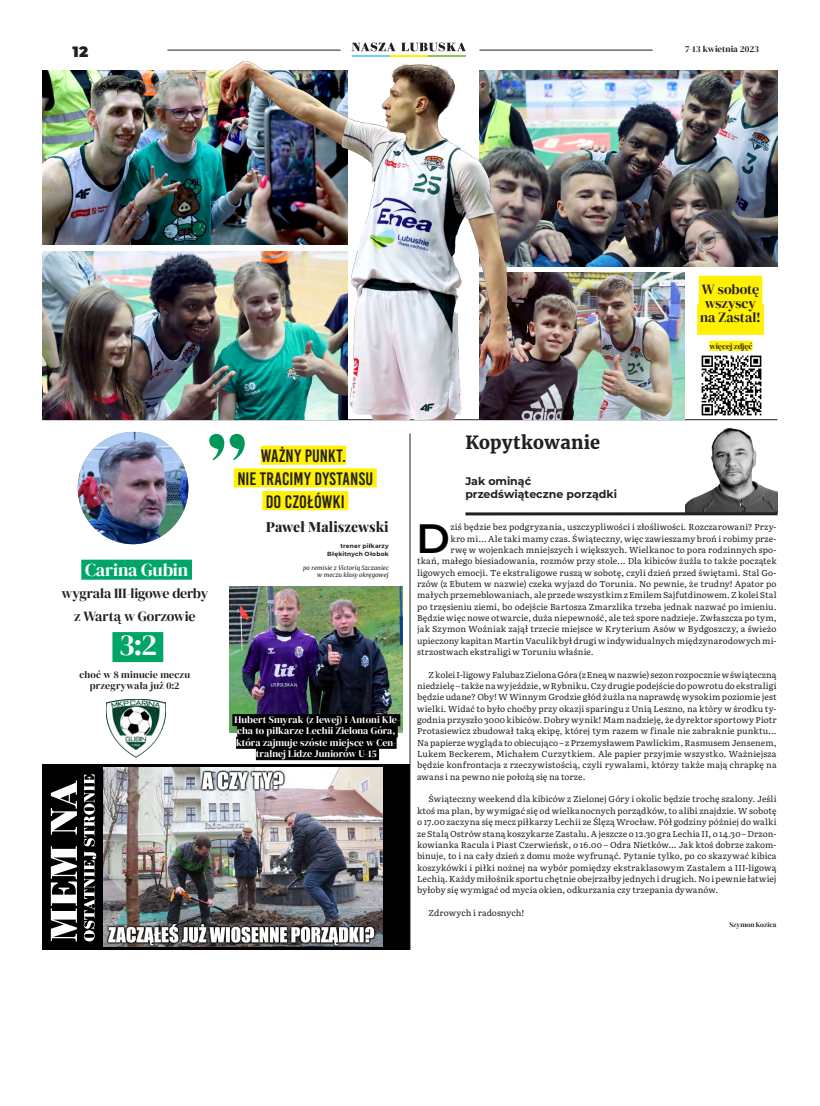
<style>
.page{position:relative;width:820px;height:1106px;background:#fff}
.page>*{position:absolute;margin:0;border:0;box-sizing:border-box;transform-origin:0 0}
.Teks_komentarz_Inicj{font:600 41px "Montserrat";color:#000}
.PODPIS_AUTORA_artyku{font:30px "DM Serif Display";color:#fff}
.CYTAT_-_strona_2{font:18px "Bebas Kai";letter-spacing:.01em;color:#231f20}
.TYTUŁ_-_FONT_22{font:900 18px "Merriweather";letter-spacing:.015em;color:#231f20}
.PODPIS_AUTORA_artyku-2{font:18px "DM Serif Display";letter-spacing:-.005em;color:#fff}
.t1{font:900 15px "Montserrat";color:#231f20}
.PODPIS_AUTORA_artyku-3{font:14px/22.7px "DM Serif Display";letter-spacing:-.015em;color:#231f20;text-align:center}
.TYTUŁ_-_FELIETON_ost{font:14px "DM Serif Display";letter-spacing:-.01em;color:#231f20}
.ZAJAWKI_JEDYNKA_-_FO{font:800 14px "Playfair Display";letter-spacing:.005em;color:#231f20}
.LEAD_PODSTAWOWY{font:700 11px/13.2px "Montserrat";color:#231f20}
.PODPIS_AUTORA_artyku-4{font:10px/11.3px "DM Serif Display";color:#fff;text-align:center}
.PODPIS_AUTORA_artyku-5{font:10px "DM Serif Display";letter-spacing:.015em;color:#231f20}
.t2{font:9px "DM Serif Display";letter-spacing:.005em;color:#231f20}
.TEKST_artykułu_posta{font:8.6px/11.3px "Literata";letter-spacing:.01em;color:#231f20;text-align:justify}
.Teks_komentarz_Inicj-2{font:8.6px "Literata";letter-spacing:.015em;color:#231f20}
.PODPIS_AUTORA_artyku-6{font:8px "DM Serif Display";color:#231f20}
.PODPIS_AUTORA_artyku-7{font:7px "DM Serif Display";letter-spacing:.005em;color:#231f20}
.PODPIS_POD_CYTATEM{font:italic 6px "Merriweather";letter-spacing:.005em;color:#231f20}
.PODPIS_POD_CYTATEM-2{font:700 6px "Montserrat";letter-spacing:.025em;color:#231f20}
</style>
<div class="page">
<svg style="left:351px;top:43px;width:115px;height:8px"></svg>
<div style="left:351px;top:55px;width:38px;height:2px;border:1px solid #78d1ee"></div>
<div style="left:389px;top:55px;width:38px;height:2px;border:1px solid #fff101"></div>
<div style="left:427px;top:55px;width:38px;height:2px;border:1px solid #8bc85c"></div>
<hr style="left:167px;top:50px;width:173px;height:1px;background:#231f20">
<hr style="left:479px;top:50px;width:173px;height:1px;background:#231f20">
<div style="left:43px;top:764px;width:366px;height:186px;background:#000"></div>
<hr style="left:43px;top:419px;width:734px;height:1px;background:#231f20">
<hr style="left:409px;top:433px;width:1px;height:517px;background:#231f20">
<img style="left:685px;top:428px;width:92px;height:84px">
<hr style="left:465px;top:512px;width:312px;height:3px;background:#212121">
<img style="left:701px;top:355px;width:61px;height:61px">
<div style="left:709px;top:341px;width:43px;height:10px;background:#fff101"></div>
<img style="left:43px;top:251px;width:146px;height:168px">
<img style="left:531px;top:273px;width:153px;height:146px">
<div style="left:698px;top:276px;width:64px;height:31px;background:#fff101"></div>
<div style="left:696px;top:304px;width:67px;height:31px;background:#fff101"></div>
<img style="left:43px;top:70px;width:146px;height:175px">
<img style="left:531px;top:70px;width:246px;height:196px">
<img style="left:189px;top:56px;width:342px;height:363px">
<div style="left:261px;top:446px;width:85px;height:19px;background:#fff101"></div>
<div style="left:234px;top:468px;width:142px;height:19px;background:#fff101"></div>
<div style="left:262px;top:491px;width:86px;height:19px;background:#fff101"></div>
<svg style="left:209px;top:434px;width:35px;height:26px"></svg>
<img style="left:230px;top:586px;width:173px;height:146px">
<div style="left:232px;top:714px;width:168px;height:12px;background:#000"></div>
<div style="left:237px;top:725px;width:160px;height:12px;background:#000"></div>
<div style="left:236px;top:737px;width:160px;height:12px;background:#000"></div>
<div style="left:256px;top:748px;width:123px;height:12px;background:#000"></div>
<img style="left:107px;top:699px;width:58px;height:59px">
<div style="left:81px;top:559px;width:111px;height:20px;background:#00a667"></div>
<div style="left:112px;top:632px;width:51px;height:30px;background:#00a667"></div>
<img style="left:78px;top:432px;width:110px;height:112px">
<img style="left:104px;top:767px;width:278px;height:179px">
<svg style="left:84px;top:774px;width:12px;height:167px"></svg>
<svg style="left:51px;top:780px;width:26px;height:161px"></svg>
<h3 class="t1" style="left:73px;top:40px;width:17px">12</h3>
<p class="t2" style="left:685px;top:44px;width:75px">7-13 kwietnia 2023</p>
<p class="TYTUŁ_-_FELIETON_ost" style="left:701px;top:281px;width:59px">W sobotę</p>
<p class="TYTUŁ_-_FELIETON_ost" style="left:704px;top:295px;width:52px">wszyscy</p>
<p class="TYTUŁ_-_FELIETON_ost" style="left:700px;top:309px;width:62px">na Zastal!</p>
<p class="PODPIS_AUTORA_artyku-6" style="left:709px;top:341px;width:44px">więcej zdjęć</p>
<p class="PODPIS_AUTORA_artyku-2" style="left:85px;top:559px;width:105px">Carina Gubin</p>
<p class="PODPIS_AUTORA_artyku-3" style="left:61px;top:582px;width:148px">wygrała III-ligowe derby z Wartą w Gorzowie</p>
<p class="PODPIS_AUTORA_artyku" style="left:119px;top:627px;width:40px">3:2</p>
<p class="PODPIS_AUTORA_artyku-5" style="left:79px;top:668px;width:112px">choć w 8 minucie meczu</p>
<p class="PODPIS_AUTORA_artyku-5" style="left:90px;top:680px;width:91px">przegrywała już 0:2</p>
<p class="CYTAT_-_strona_2" style="left:261px;top:446px;width:87px">WAŻNY PUNKT.</p>
<p class="CYTAT_-_strona_2" style="left:237px;top:469px;width:137px">NIE TRACIMY DYSTANSU</p>
<p class="CYTAT_-_strona_2" style="left:266px;top:492px;width:80px">DO CZOŁÓWKI</p>
<p class="ZAJAWKI_JEDYNKA_-_FO" style="left:266px;top:515px;width:124px">Paweł Maliszewski</p>
<p class="PODPIS_POD_CYTATEM-2" style="left:340px;top:541px;width:50px">trener piłkarzy</p>
<p class="PODPIS_POD_CYTATEM-2" style="left:327px;top:549px;width:63px">Błękitnych Ołobok</p>
<p class="PODPIS_POD_CYTATEM" style="left:303px;top:564px;width:87px">po remisie z Victorią Szczaniec</p>
<p class="PODPIS_POD_CYTATEM" style="left:317px;top:571px;width:73px">w meczu klasy okręgowej</p>
<p class="PODPIS_AUTORA_artyku-4" style="left:234px;top:714px;width:167px">Hubert Smyrak (z lewej) i Antoni Kle&shy;cha to piłkarze Lechii Zielona Góra, która zajmuje szóste miejsce w Cen&shy;tralnej Lidze Juniorów U-15</p>
<p class="TYTUŁ_-_FONT_22" style="left:465px;top:429px;width:136px">Kopytkowanie</p>
<p class="LEAD_PODSTAWOWY" style="left:465px;top:474px;width:153px">Jak ominąć przedświąteczne porządki</p>
<p class="Teks_komentarz_Inicj" style="left:416px;top:509px;width:35px">D</p>
<p class="Teks_komentarz_Inicj-2" style="left:450px;top:520px;width:327px">ziś będzie bez podgryzania, uszczypliwości i złośliwości. Rozczarowani? Przy-</p>
<p class="Teks_komentarz_Inicj-2" style="left:450px;top:532px;width:327px">kro mi... Ale taki mamy czas. Świąteczny, więc zawieszamy broń i robimy prze-</p>
<p class="Teks_komentarz_Inicj-2" style="left:450px;top:543px;width:327px">rwę w wojenkach mniejszych i większych. Wielkanoc to pora rodzinnych spo-</p>
<p class="Teks_komentarz_Inicj-2" style="left:417px;top:554px;width:361px">tkań, małego biesiadowania, rozmów przy stole... Dla kibiców żużla to także początek</p>
<p class="Teks_komentarz_Inicj-2" style="left:417px;top:566px;width:361px">ligowych emocji. Te ekstraligowe ruszą w sobotę, czyli dzień przed świętami. Stal Go-</p>
<p class="Teks_komentarz_Inicj-2" style="left:417px;top:577px;width:361px">rzów (z Ebutem w nazwie) czeka wyjazd do Torunia. No pewnie, że trudny! Apator po</p>
<p class="Teks_komentarz_Inicj-2" style="left:417px;top:588px;width:361px">małych przemeblowaniach, ale przede wszystkim z Emilem Sajfutdinowem. Z kolei Stal</p>
<p class="Teks_komentarz_Inicj-2" style="left:417px;top:600px;width:361px">po trzęsieniu ziemi, bo odejście Bartosza Zmarzlika trzeba jednak nazwać po imieniu.</p>
<p class="Teks_komentarz_Inicj-2" style="left:417px;top:611px;width:361px">Będzie więc nowe otwarcie, duża niepewność, ale też spore nadzieje. Zwłaszcza po tym,</p>
<p class="Teks_komentarz_Inicj-2" style="left:417px;top:622px;width:361px">jak Szymon Woźniak zajął trzecie miejsce w Kryterium Asów w Bydgoszczy, a świeżo</p>
<p class="Teks_komentarz_Inicj-2" style="left:417px;top:634px;width:361px">upieczony kapitan Martin Vaculik był drugi w indywidualnych międzynarodowych mi-</p>
<p class="Teks_komentarz_Inicj-2" style="left:417px;top:645px;width:178px">strzostwach ekstraligi w Toruniu właśnie.</p>
<p class="TEKST_artykułu_posta" style="left:417px;top:668px;width:361px;text-indent:11px">Z kolei I-ligowy Falubaz Zielona Góra (z Eneą w nazwie) sezon rozpocznie w świąteczną niedzielę – także na wyjeździe, w Rybniku. Czy drugie podejście do powrotu do ekstraligi będzie udane? Oby! W Winnym Grodzie głód żużla na naprawdę wysokim poziomie jest wielki. Widać to było choćby przy okazji sparingu z Unią Leszno, na który w środku ty&shy;godnia przyszło 3000 kibiców. Dobry wynik! Mam nadzieję, że dyrektor sportowy Piotr Protasiewicz zbudował taką ekipę, której tym razem w finale nie zabraknie punktu...<br>Na papierze wygląda to obiecująco – z Przemysławem Pawlickim, Rasmusem Jensenem, Lukem Beckerem, Michałem Curzytkiem. Ale papier przyjmie wszystko. Ważniejsza będzie konfrontacja z rzeczywistością, czyli rywalami, którzy także mają chrapkę na awans i na pewno nie położą się na torze.</p>
<p class="TEKST_artykułu_posta" style="left:417px;top:793px;width:361px;text-indent:11px">Świąteczny weekend dla kibiców z Zielonej Góry i okolic będzie trochę szalony. Jeśli ktoś ma plan, by wymigać się od wielkanocnych porządków, to alibi znajdzie. W sobotę o 17.00 zaczyna się mecz piłkarzy Lechii ze Ślęzą Wrocław. Pół godziny później do walki ze Stalą Ostrów staną koszykarze Zastalu. A jeszcze o 12.30 gra Lechia II, o 14.30 – Drzon&shy;kowianka Racula i Piast Czerwieńsk, o 16.00 – Odra Nietków... Jak ktoś dobrze zakom&shy;binuje, to i na cały dzień z domu może wyfrunąć. Pytanie tylko, po co skazywać kibica koszykówki i piłki nożnej na wybór pomiędzy ekstraklasowym Zastalem a III-ligową Lechią. Każdy miłośnik sportu chętnie obejrzałby jednych i drugich. No i pewnie łatwiej byłoby się wymigać od mycia okien, odkurzania czy trzepania dywanów.</p>
<p class="TEKST_artykułu_posta" style="left:428px;top:906px;width:97px">Zdrowych i radosnych!</p>
<p class="PODPIS_AUTORA_artyku-7" style="left:729px;top:921px;width:48px">Szymon Kozica</p>
</div>
